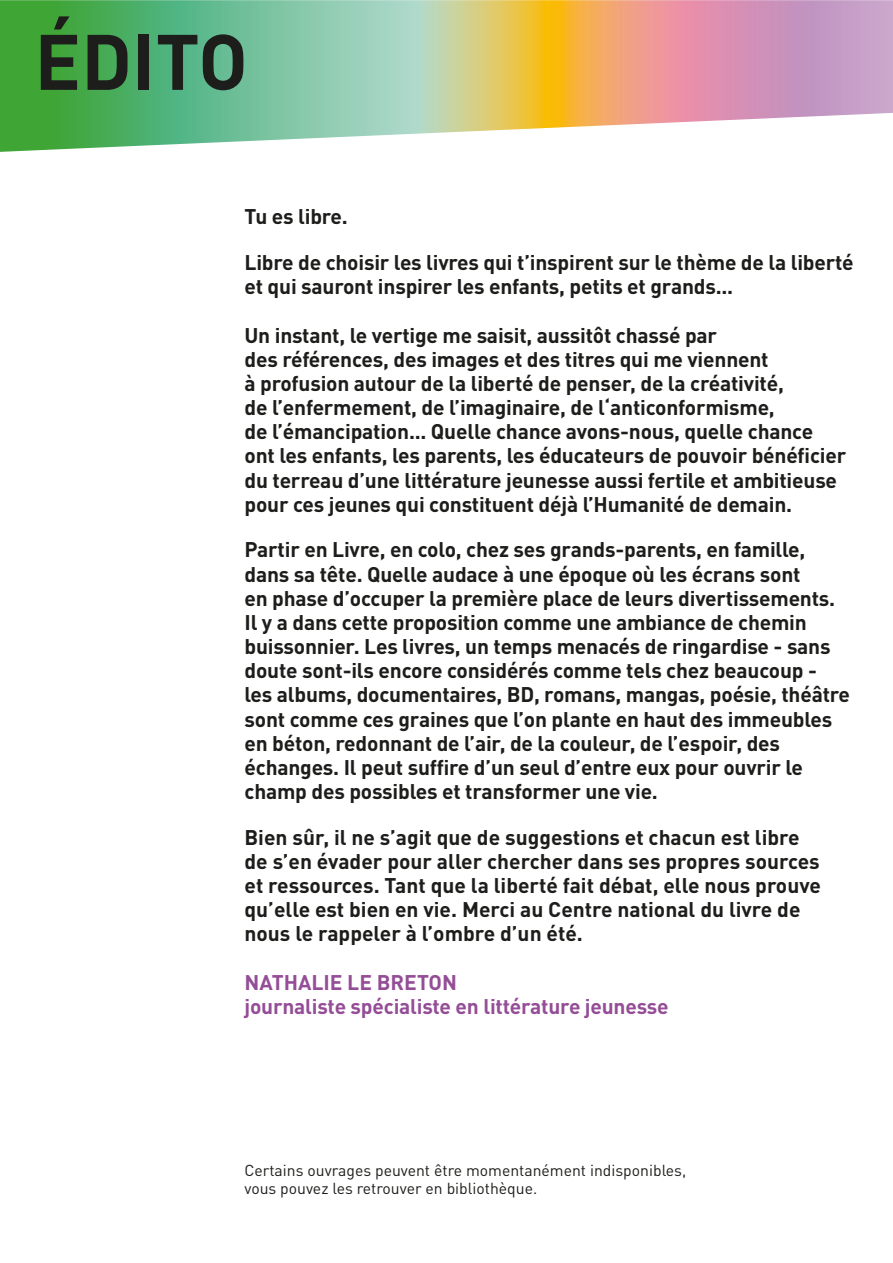
<style>
.page{position:relative;width:893px;height:1263px;background:#fff}
.page>*{position:absolute;margin:0;border:0;box-sizing:border-box;transform-origin:0 0}
.t1{font:700 77.25px "DIN Pro";color:#1d1d1b}
.t2{font:700 21px/24.2px "DIN Pro";letter-spacing:-.01em;color:#1d1d1b}
.t3{font:700 21px/24.2px "DIN Pro";letter-spacing:-.01em;color:#944d96}
.t4{font:15.75px/18.1px "DIN";color:#1d1d1b}
</style>
<div class="page">
<svg style="left:0;top:0;width:893px;height:152px;background:#adbc98"></svg>
<h1 class="t1" style="left:34px;top:9px;width:215px">ÉDITO</h1>
<p class="t2" style="left:244px;top:193px;width:611px;line-height:45.8px">Tu es libre.<br>Libre de choisir les livres qui t’inspirent sur le thème de la liberté</p>
<p class="t2" style="left:244px;top:274px;width:490px">et qui sauront inspirer les enfants, petits et grands...</p>
<p class="t2" style="left:244px;top:322px;width:603px">Un instant, le vertige me saisit, aussitôt chassé par<br>des références, des images et des titres qui me viennent<br>à profusion autour de la liberté de penser, de la créativité,<br>de l’enfermement, de l’imaginaire, de l‘anticonformisme,<br>de l’émancipation... Quelle chance avons-nous, quelle chance ont les enfants, les parents, les éducateurs de pouvoir bénéficier du terreau d’une littérature jeunesse aussi fertile et ambitieuse pour ces jeunes qui constituent déjà l’Humanité de demain.</p>
<p class="t2" style="left:244px;top:537px;width:607px">Partir en Livre, en colo, chez ses grands-parents, en famille, dans sa tête. Quelle audace à une époque où les écrans sont<br>en phase d’occuper la première place de leurs divertissements.<br>Il y a dans cette proposition comme une ambiance de chemin buissonnier. Les livres, un temps menacés de ringardise - sans doute sont-ils encore considérés comme tels chez beaucoup - les albums, documentaires, BD, romans, mangas, poésie, théâtre sont comme ces graines que l’on plante en haut des immeubles en béton, redonnant de l’air, de la couleur, de l’espoir, des échanges. Il peut suffire d’un seul d’entre eux pour ouvrir le champ des possibles et transformer une vie.</p>
<p class="t2" style="left:244px;top:824px;width:578px">Bien sûr, il ne s’agit que de suggestions et chacun est libre de s’en évader pour aller chercher dans ses propres sources et ressources. Tant que la liberté fait débat, elle nous prouve qu’elle est bien en vie. Merci au Centre national du livre de nous le rappeler à l’ombre d’un été.</p>
<p class="t3" style="left:244px;top:969px;width:426px">NATHALIE LE BRETON<br>journaliste spécialiste en littérature jeunesse</p>
<p class="t4" style="left:244px;top:1161px;width:443px">Certains ouvrages peuvent être momentanément indisponibles, vous pouvez les retrouver en bibliothèque.</p>
</div>
